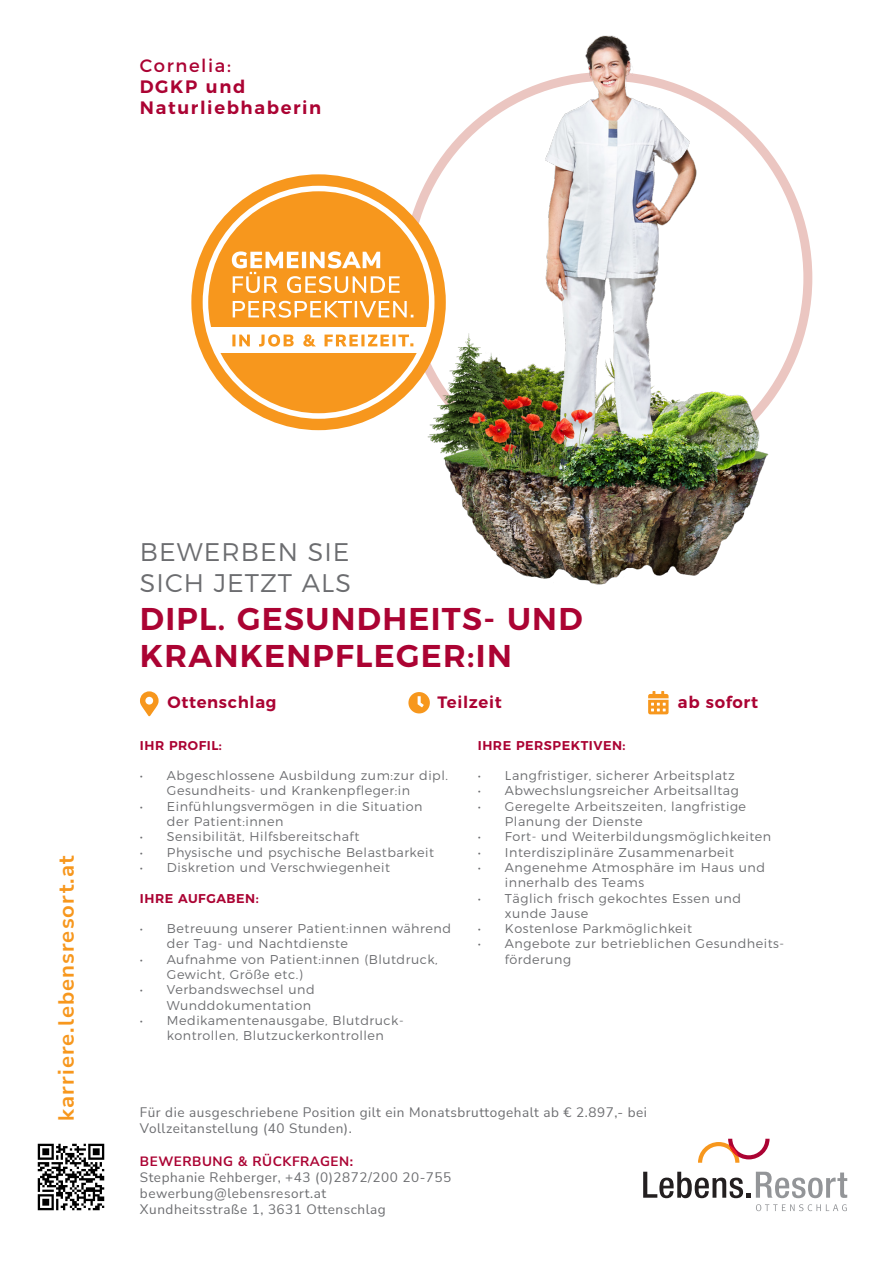
<style>
.page{position:relative;width:893px;height:1263px;background:#fff}
.page>*{position:absolute;margin:0;border:0;box-sizing:border-box;transform-origin:0 0}
.t1{font:600 31.5px/37.8px "Montserrat";letter-spacing:.04em;color:#ab0333}
.t2{font:300 25.5px "Montserrat";letter-spacing:.04em;color:#6c6d70}
.t3{font:700 22.05px "Nunito Sans";letter-spacing:.05em;color:#f7971d}
.t4{font:600 18px "Montserrat";letter-spacing:.09em;color:#ab0333}
.t5{font:18px "Montserrat";letter-spacing:.09em;color:#ab0333}
.t6{font:600 16.5px "Montserrat";letter-spacing:.04em;color:#ab0333}
.t7{font:13.5px "Nunito Sans";letter-spacing:.04em;color:#6c6d70}
.t8{font:700 13.5px "Nunito Sans";letter-spacing:.04em;color:#ab0333}
.t9{font:300 12.75px/15.3px "Montserrat";letter-spacing:.04em;color:#6c6d70}
.t10{font:600 12.75px "Montserrat";letter-spacing:.04em;color:#ab0333}
</style>
<div class="page">
<img style="left:402px;top:35px;width:411px;height:550px">
<svg style="left:698px;top:1139px;width:71px;height:24px"></svg>
<svg style="left:643px;top:1172px;width:204px;height:26px"></svg>
<svg style="left:756px;top:1204px;width:91px;height:7px"></svg>
<div style="left:191px;top:174px;width:255px;height:256px;background:#f7971d;border-radius:50%"></div>
<div style="left:205px;top:328px;width:226px;height:25px;background:#fff"></div>
<div style="left:203px;top:186px;width:231px;height:233px;border:6px solid #fff;border-radius:50%"></div>
<svg style="left:233px;top:301px;width:180px;height:17px"></svg>
<svg style="left:232px;top:251px;width:168px;height:42px"></svg>
<svg style="left:232px;top:334px;width:181px;height:13px"></svg>
<svg style="left:140px;top:691px;width:19px;height:25px"></svg>
<svg style="left:408px;top:692px;width:22px;height:21px"></svg>
<svg style="left:648px;top:691px;width:21px;height:23px"></svg>
<img style="left:37px;top:1143px;width:68px;height:68px">
<p class="t5" style="left:140px;top:52px;width:92px">Cornelia:</p>
<p class="t4" style="left:140px;top:72px;width:107px">DGKP und</p>
<p class="t4" style="left:140px;top:93px;width:183px">Naturliebhaberin</p>
<p class="t3" style="left:50px;top:1120px;width:267px;rotate:-90deg">karriere.lebensresort.at</p>
<p class="t2" style="left:140px;top:532px;width:211px">BEWERBEN SIE</p>
<p class="t2" style="left:140px;top:563px;width:212px">SICH JETZT ALS</p>
<p class="t1" style="left:140px;top:597px;width:444px">DIPL. GESUNDHEITS- UND<br>KRANKENPFLEGER:IN</p>
<p class="t6" style="left:167px;top:689px;width:111px">Ottenschlag</p>
<p class="t6" style="left:437px;top:689px;width:66px">Teilzeit</p>
<p class="t6" style="left:678px;top:689px;width:82px">ab sofort</p>
<p class="t10" style="left:140px;top:735px;width:83px">IHR PROFIL:</p>
<p class="t9" style="left:167px;top:767px;width:282px;text-indent:-27px">• Abgeschlossene Ausbildung zum:zur dipl.<br>Gesundheits- und Krankenpfleger:in</p>
<p class="t9" style="left:167px;top:797px;width:257px;text-indent:-27px">• Einfühlungsvermögen in die Situation der Patient:innen</p>
<p class="t9" style="left:140px;top:828px;width:221px">• Sensibilität, Hilfsbereitschaft</p>
<p class="t9" style="left:140px;top:843px;width:296px">• Physische und psychische Belastbarkeit</p>
<p class="t9" style="left:140px;top:859px;width:252px">• Diskretion und Verschwiegenheit</p>
<p class="t10" style="left:140px;top:888px;width:120px">IHRE AUFGABEN:</p>
<p class="t9" style="left:167px;top:920px;width:286px;text-indent:-27px">• Betreuung unserer Patient:innen während der Tag- und Nachtdienste</p>
<p class="t9" style="left:167px;top:950px;width:272px;text-indent:-27px">• Aufnahme von Patient:innen (Blutdruck,<br>Gewicht, Größe etc.)</p>
<p class="t9" style="left:140px;top:981px;width:176px;text-align:right">• Verbandswechsel und<br>Wunddokumentation</p>
<p class="t9" style="left:140px;top:1012px;width:265px;text-align:center">• Medikamentenausgabe, Blutdruck&shy;kontrollen, Blutzuckerkontrollen</p>
<p class="t10" style="left:478px;top:735px;width:149px">IHRE PERSPEKTIVEN:</p>
<p class="t9" style="left:478px;top:767px;width:258px">• Langfristiger, sicherer Arbeitsplatz</p>
<p class="t9" style="left:478px;top:782px;width:262px">• Abwechslungsreicher Arbeitsalltag</p>
<p class="t9" style="left:505px;top:797px;width:243px;text-indent:-27px">• Geregelte Arbeitszeiten, langfristige<br>Planung der Dienste</p>
<p class="t9" style="left:478px;top:828px;width:295px">• Fort- und Weiterbildungsmöglichkeiten</p>
<p class="t9" style="left:478px;top:843px;width:258px">• Interdisziplinäre Zusammenarbeit</p>
<p class="t9" style="left:505px;top:859px;width:262px;text-indent:-27px">• Angenehme Atmosphäre im Haus und innerhalb des Teams</p>
<p class="t9" style="left:505px;top:889px;width:238px;text-indent:-27px">• Täglich frisch gekochtes Essen und xunde Jause</p>
<p class="t9" style="left:478px;top:920px;width:216px">• Kostenlose Parkmöglichkeit</p>
<p class="t9" style="left:505px;top:935px;width:281px;text-indent:-27px">• Angebote zur betrieblichen Gesundheits&shy;förderung</p>
<p class="t7" style="left:140px;top:1103px;width:509px">Für die ausgeschriebene Position gilt ein Monatsbruttogehalt ab € 2.897,- bei</p>
<p class="t7" style="left:140px;top:1119px;width:213px">Vollzeitanstellung (40 Stunden).</p>
<p class="t8" style="left:140px;top:1151px;width:215px">BEWERBUNG &amp; RÜCKFRAGEN:</p>
<p class="t7" style="left:140px;top:1168px;width:313px">Stephanie Rehberger, +43 (0)2872/200 20-755</p>
<p class="t7" style="left:140px;top:1184px;width:188px">bewerbung@lebensresort.at</p>
<p class="t7" style="left:140px;top:1200px;width:247px">Xundheitsstraße 1, 3631 Ottenschlag</p>
</div>
